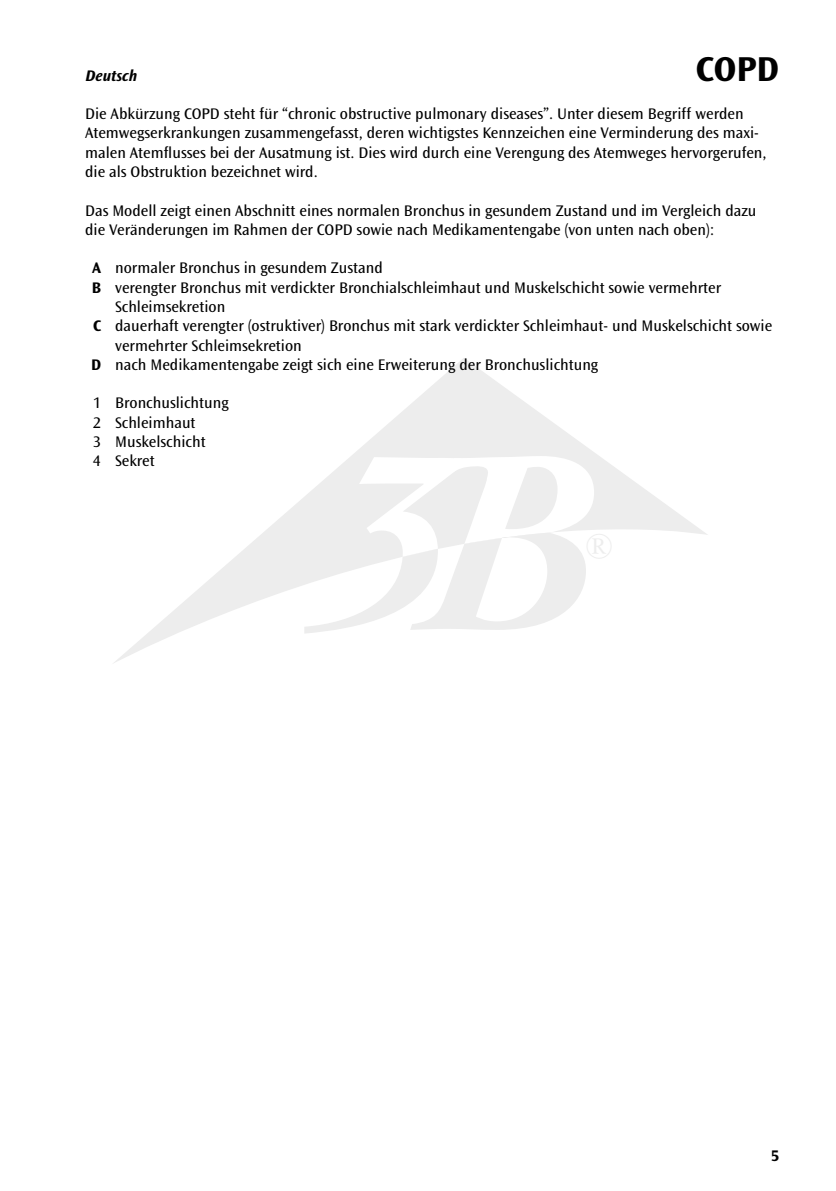
<style>
.page{position:relative;width:836px;height:1191px;background:#fff}
.page>*{position:absolute;margin:0;border:0;box-sizing:border-box;transform-origin:0 0}
.t1{font:700 36px "Ocean Sans Std";color:#000}
.t2{font:16px/19.2px "Ocean Sans Std";color:#000}
.t3{font:italic 700 16px "Ocean Sans Std";color:#000}
.t4{font:700 16px "Ocean Sans Std";color:#000}
.s1{font-weight:700}
</style>
<div class="page">
<svg style="left:114px;top:358px;width:593px;height:305px"></svg>
<svg style="left:304px;top:456px;width:289px;height:177px"></svg>
<h1 class="t1" style="left:695px;top:49px;width:85px">COPD</h1>
<p class="t2" style="left:85px;top:104px;width:682px">Die Abkürzung COPD steht für “chronic obstructive pulmonary diseases”. Unter diesem Begriff werden Atemwegserkrankungen zusammengefasst, deren wichtigstes Kennzeichen eine Verminderung des maxi&shy;malen Atemflusses bei der Ausatmung ist. Dies wird durch eine Verengung des Atemweges hervorgerufen, die als Obstruktion bezeichnet wird.</p>
<p class="t2" style="left:85px;top:201px;width:672px">Das Modell zeigt einen Abschnitt eines normalen Bronchus in gesundem Zustand und im Vergleich dazu die Veränderungen im Rahmen der COPD sowie nach Medikamentengabe (von unten nach oben):</p>
<p class="t2" style="left:92px;top:259px;width:292px"><span class="s1">A</span> normaler Bronchus in gesundem Zustand</p>
<p class="t2" style="left:92px;top:278px;width:630px"><span class="s1">B</span> verengter Bronchus mit verdickter Bronchialschleimhaut und Muskelschicht sowie vermehrter</p>
<p class="t2" style="left:115px;top:297px;width:111px">Schleimsekretion</p>
<p class="t2" style="left:93px;top:316px;width:680px"><span class="s1">C</span> dauerhaft verengter (ostruktiver) Bronchus mit stark verdickter Schleimhaut- und Muskelschicht sowie</p>
<p class="t2" style="left:115px;top:336px;width:188px">vermehrter Schleimsekretion</p>
<p class="t2" style="left:91px;top:355px;width:508px"><span class="s1">D</span> nach Medikamentengabe zeigt sich eine Erweiterung der Bronchuslichtung</p>
<p class="t2" style="left:93px;top:394px;width:137px">1 Bronchuslichtung<br>2 Schleimhaut<br>3 Muskelschicht<br>4 Sekret</p>
<p class="t3" style="left:85px;top:66px;width:53px">Deutsch</p>
<p class="t4" style="left:770px;top:1146px;width:10px">5</p>
</div>
